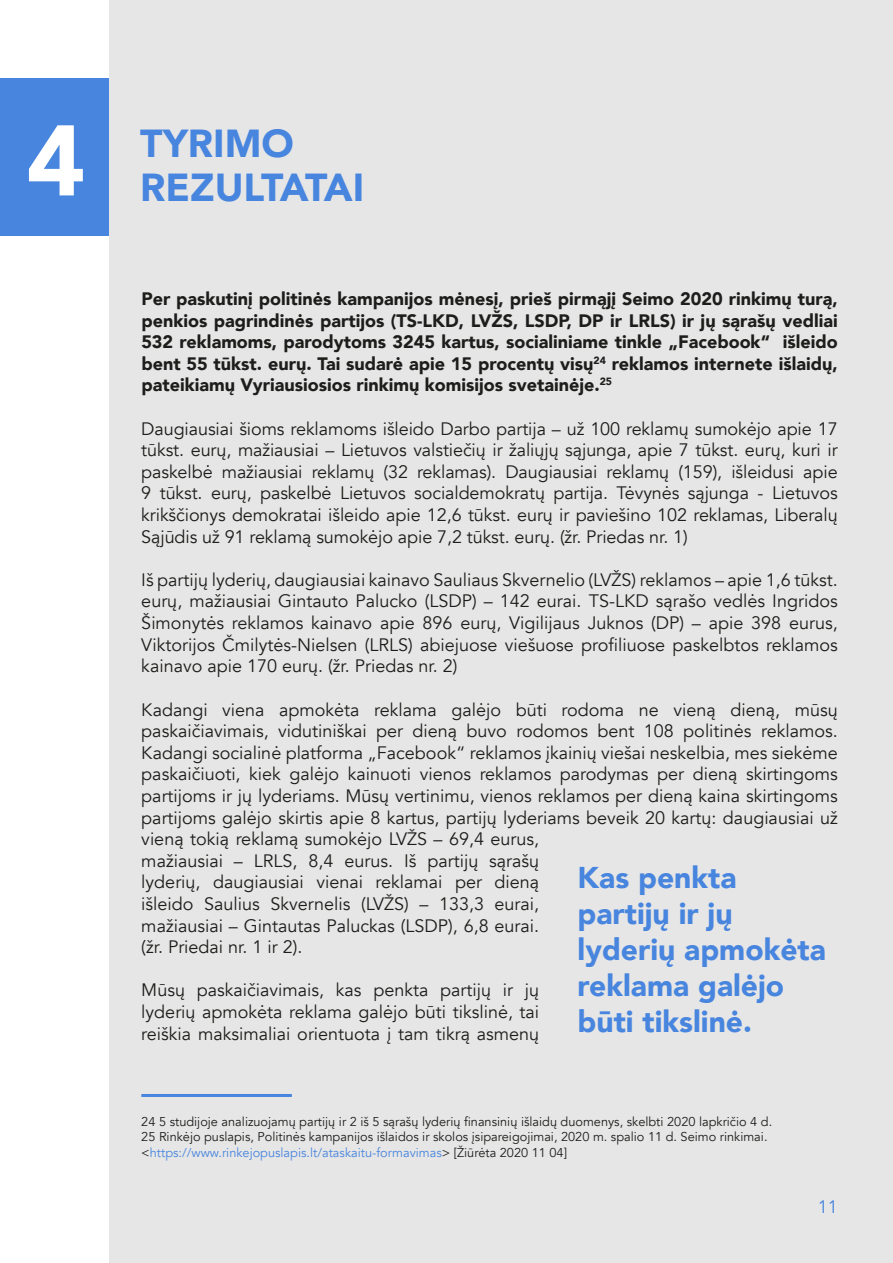
<style>
.page{position:relative;width:893px;height:1263px;background:#fff}
.page>*{position:absolute;margin:0;border:0;box-sizing:border-box;transform-origin:0 0}
.t1{font:900 99px "Avenir";color:#fff}
.t2{font:900 39px/43.5px "Avenir";color:#4785de}
.t3{font:900 30px/36px "Avenir";color:#4785de}
.t4{font:18px/21.6px "Avenir";color:#1d1d1b;text-align:justify}
.t5{font:900 18px/21.6px "Avenir";color:#1d1d1b;text-align:justify}
.t6{font:18px "Avenir";color:#4785de}
.t7{font:12.75px/15.3px "Avenir";color:#1d1d1b}
.s1{color:#4785de}
</style>
<div class="page">
<div style="left:109px;top:0;width:784px;height:1263px;background:#e7e6e6"></div>
<hr style="left:141px;top:1094px;width:151px;height:3px;background:#4785de">
<div style="left:0;top:79px;width:109px;height:157px;background:#4785de"></div>
<h1 class="t1" style="left:27px;top:76px;width:60px">4</h1>
<h2 class="t2" style="left:140px;top:121px;width:226px">TYRIMO<br>REZULTATAI</h2>
<p class="t5" style="left:141px;top:287px;width:698px">Per paskutinį politinės kampanijos mėnesį, prieš pirmąjį Seimo 2020 rinkimų turą, penkios pagrindinės partijos (TS-LKD, LVŽS, LSDP, DP ir LRLS) ir jų sąrašų vedliai 532 reklamoms, parodytoms 3245 kartus, socialiniame tinkle „Facebook“ išleido bent 55 tūkst. eurų. Tai sudarė apie 15 procentų visų<sup>24</sup> reklamos internete išlaidų, pateikiamų Vyriausiosios rinkimų komisijos svetainėje.<sup>25</sup></p>
<p class="t4" style="left:141px;top:418px;width:698px">Daugiausiai šioms reklamoms išleido Darbo partija – už 100 reklamų sumokėjo apie 17 tūkst. eurų, mažiausiai – Lietuvos valstiečių ir žaliųjų sąjunga, apie 7 tūkst. eurų, kuri ir paskelbė mažiausiai reklamų (32 reklamas). Daugiausiai reklamų (159), išleidusi apie 9 tūkst. eurų, paskelbė Lietuvos socialdemokratų partija. Tėvynės sąjunga - Lietuvos krikščionys demokratai išleido apie 12,6 tūkst. eurų ir paviešino 102 reklamas, Liberalų Sąjūdis už 91 reklamą sumokėjo apie 7,2 tūkst. eurų. (žr. Priedas nr. 1)</p>
<p class="t4" style="left:141px;top:569px;width:698px">Iš partijų lyderių, daugiausiai kainavo Sauliaus Skvernelio (LVŽS) reklamos – apie 1,6 tūkst. eurų, mažiausiai Gintauto Palucko (LSDP) – 142 eurai. TS-LKD sąrašo vedlės Ingridos Šimonytės reklamos kainavo apie 896 eurų, Vigilijaus Juknos (DP) – apie 398 eurus, Viktorijos Čmilytės-Nielsen (LRLS) abiejuose viešuose profiliuose paskelbtos reklamos kainavo apie 170 eurų. (žr. Priedas nr. 2)</p>
<p class="t4" style="left:141px;top:699px;width:698px;text-align:left">Kadangi viena apmokėta reklama galėjo būti rodoma ne vieną dieną, mūsų paskaičiavimais, vidutiniškai per dieną buvo rodomos bent 108 politinės reklamos.<br>Kadangi socialinė platforma „Facebook“ reklamos įkainių viešai neskelbia, mes siekėme paskaičiuoti, kiek galėjo kainuoti vienos reklamos parodymas per dieną skirtingoms partijoms ir jų lyderiams. Mūsų vertinimu, vienos reklamos per dieną kaina skirtingoms partijoms galėjo skirtis apie 8 kartus, partijų lyderiams beveik 20 kartų: daugiausiai už vieną tokią reklamą sumokėjo LVŽS – 69,4 eurus,<br>mažiausiai – LRLS, 8,4 eurus. Iš partijų sąrašų<br>lyderių, daugiausiai vienai reklamai per dieną<br>išleido Saulius Skvernelis (LVŽS) – 133,3 eurai,<br>mažiausiai – Gintautas Paluckas (LSDP), 6,8 eurai.<br>(žr. Priedai nr. 1 ir 2).</p>
<p class="t4" style="left:141px;top:980px;width:399px">Mūsų paskaičiavimais, kas penkta partijų ir jų lyderių apmokėta reklama galėjo būti tikslinė, tai reiškia maksimaliai orientuota į tam tikrą asmenų</p>
<h3 class="t3" style="left:578px;top:859px;width:250px">Kas penkta partijų ir jų lyderių apmokėta reklama galėjo būti tikslinė.</h3>
<p class="t7" style="left:141px;top:1114px;width:632px">24 5 studijoje analizuojamų partijų ir 2 iš 5 sąrašų lyderių finansinių išlaidų duomenys, skelbti 2020 lapkričio 4 d.<br>25 Rinkėjo puslapis, Politinės kampanijos išlaidos ir skolos įsipareigojimai, 2020 m. spalio 11 d. Seimo rinkimai. &lt;<span class="s1">https://www.rinkejopuslapis.lt/ataskaitu-formavimas</span>&gt; [Žiūrėta 2020 11 04]</p>
<p class="t6" style="left:818px;top:1196px;width:22px">11</p>
</div>
